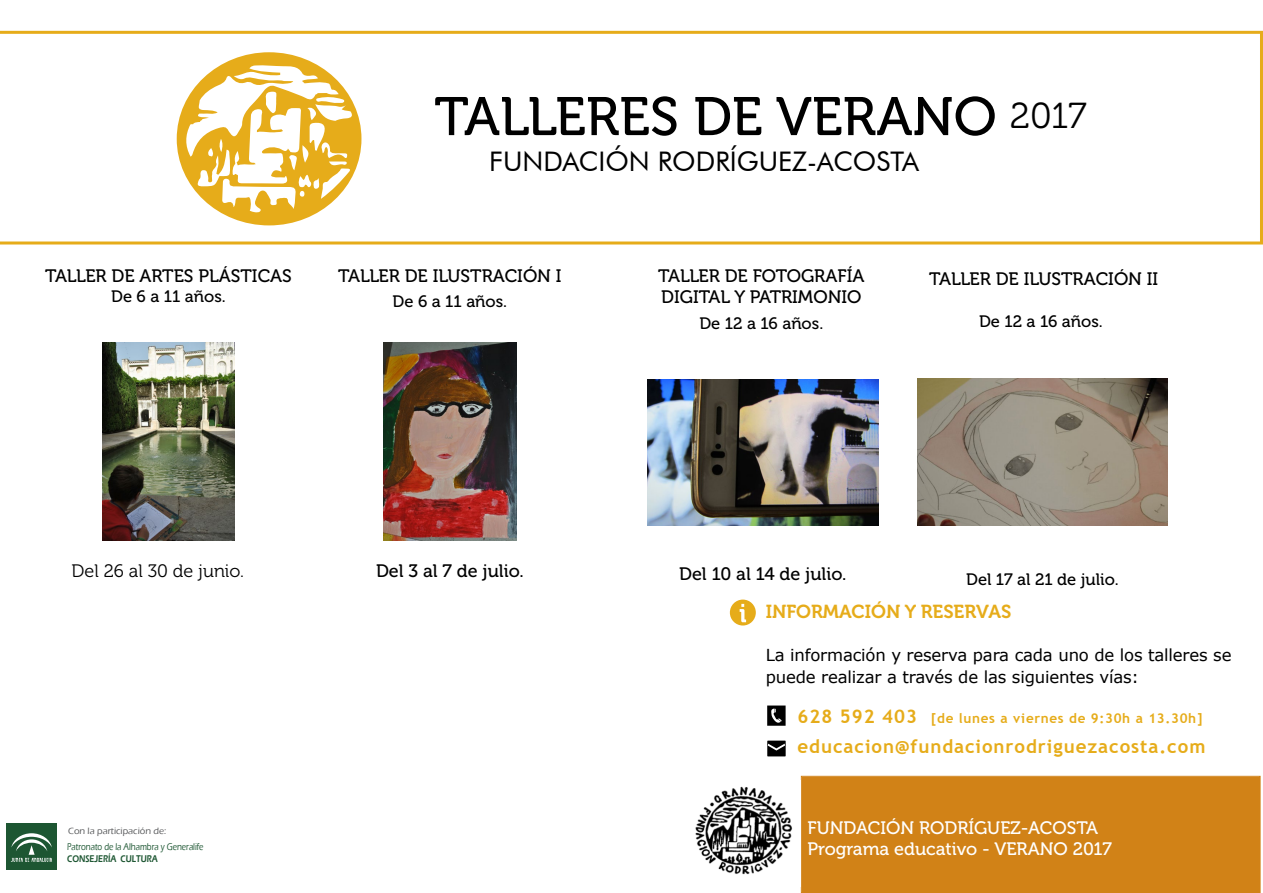
<style>
.page{position:relative;width:1263px;height:893px;background:#fff}
.page>*{position:absolute;margin:0;border:0;box-sizing:border-box;transform-origin:0 0}
.t1{font:54px "Museo 500";color:#000}
.t2{font:27px "Futura BT";color:#000}
.t3{font:700 18.75px "Trebuchet MS";letter-spacing:.05em;color:#e6ac1a}
.t4{font:18.75px "Museo 700";color:#e6ac1a}
.t5{font:18px/21.6px "Museo 500";color:#000}
.t6{font:18px/21.6px "Museo 500";color:#fff}
.t7{font:18px "Museo 300";color:#000}
.t8{font:16.5px/22.5px "Verdana";letter-spacing:-.01em;color:#000}
.t9{font:16.5px "Museo 500";color:#000}
.t10{font:700 13.5px "Trebuchet MS";letter-spacing:.05em;color:#e6ac1a}
.t11{font:500 10.05px "Eras ITC";color:#1d5632;scale:.8 1}
.t12{font:600 10.05px "Eras ITC";color:#1d5632;scale:.8 1}
.t13{font:500 9.45px "Eras ITC";color:#58595b}
.s1{font-family:"Museo 300";font-size:36px}
.s2{font-size:18.75px}
</style>
<div class="page">
<svg style="left:0;top:31px;width:1263px;height:213px"></svg>
<div style="left:6px;top:824px;width:50px;height:46px;background:#1d5632"></div>
<svg style="left:11px;top:833px;width:41px;height:29px"></svg>
<svg style="left:767px;top:705px;width:19px;height:21px"></svg>
<svg style="left:767px;top:741px;width:19px;height:15px"></svg>
<svg style="left:730px;top:600px;width:26px;height:25px"></svg>
<img style="left:102px;top:343px;width:133px;height:197px">
<img style="left:384px;top:343px;width:132px;height:197px">
<img style="left:647px;top:379px;width:231px;height:146px">
<div style="left:801px;top:776px;width:459px;height:117px;background:#d18217"></div>
<div style="left:802px;top:777px;width:457px;height:115px;border:1px solid #d18217"></div>
<img style="left:695px;top:786px;width:98px;height:89px">
<img style="left:917px;top:378px;width:250px;height:147px">
<p class="t5" style="left:45px;top:265px;width:248px">TALLER DE ARTES PLÁSTICAS</p>
<p class="t9" style="left:111px;top:287px;width:116px">De 6 a 11 años.</p>
<h1 class="t1" style="left:434px;top:87px;width:653px">TALLERES DE VERANO <span class="s1">2017</span></h1>
<h2 class="t2" style="left:489px;top:145px;width:431px">FUNDACIÓN RODRÍGUEZ-ACOSTA</h2>
<p class="t5" style="left:338px;top:265px;width:225px">TALLER DE ILUSTRACIÓN I</p>
<p class="t9" style="left:393px;top:292px;width:116px">De 6 a 11 años.</p>
<p class="t5" style="left:658px;top:265px;width:208px">TALLER DE FOTOGRAFÍA<br>DIGITAL Y PATRIMONIO</p>
<p class="t9" style="left:699px;top:314px;width:125px">De 12 a 16 años.</p>
<p class="t5" style="left:929px;top:269px;width:231px">TALLER DE ILUSTRACIÓN II</p>
<p class="t9" style="left:979px;top:312px;width:125px">De 12 a 16 años.</p>
<p class="t7" style="left:72px;top:561px;width:174px">Del 26 al 30 de junio.</p>
<p class="t5" style="left:376px;top:560px;width:149px">Del 3 al 7 de julio.</p>
<p class="t5" style="left:679px;top:563px;width:169px">Del 10 al 14 de julio.</p>
<p class="t9" style="left:966px;top:570px;width:154px">Del 17 al 21 de julio.</p>
<p class="t13" style="left:68px;top:826px;width:100px">Con la participación de:</p>
<p class="t11" style="left:67px;top:841px;width:172px">Patronato de la Alhambra y Generalife</p>
<p class="t12" style="left:67px;top:853px;width:115px">CONSEJERÍA CULTURA</p>
<p class="t4" style="left:766px;top:601px;width:247px">INFORMACIÓN Y RESERVAS</p>
<p class="t8" style="left:766px;top:643px;width:467px">La información y reserva para cada uno de los talleres se puede realizar a través de las siguientes vías:</p>
<p class="t10" style="left:797px;top:710px;width:406px"><span class="s2">628 592 403</span> [de lunes a viernes de 9:30h a 13.30h]</p>
<p class="t3" style="left:797px;top:734px;width:409px">educacion@fundacionrodriguezacosta.com</p>
<p class="t6" style="left:807px;top:817px;width:306px">FUNDACIÓN RODRÍGUEZ-ACOSTA<br>Programa educativo - VERANO 2017</p>
</div>
